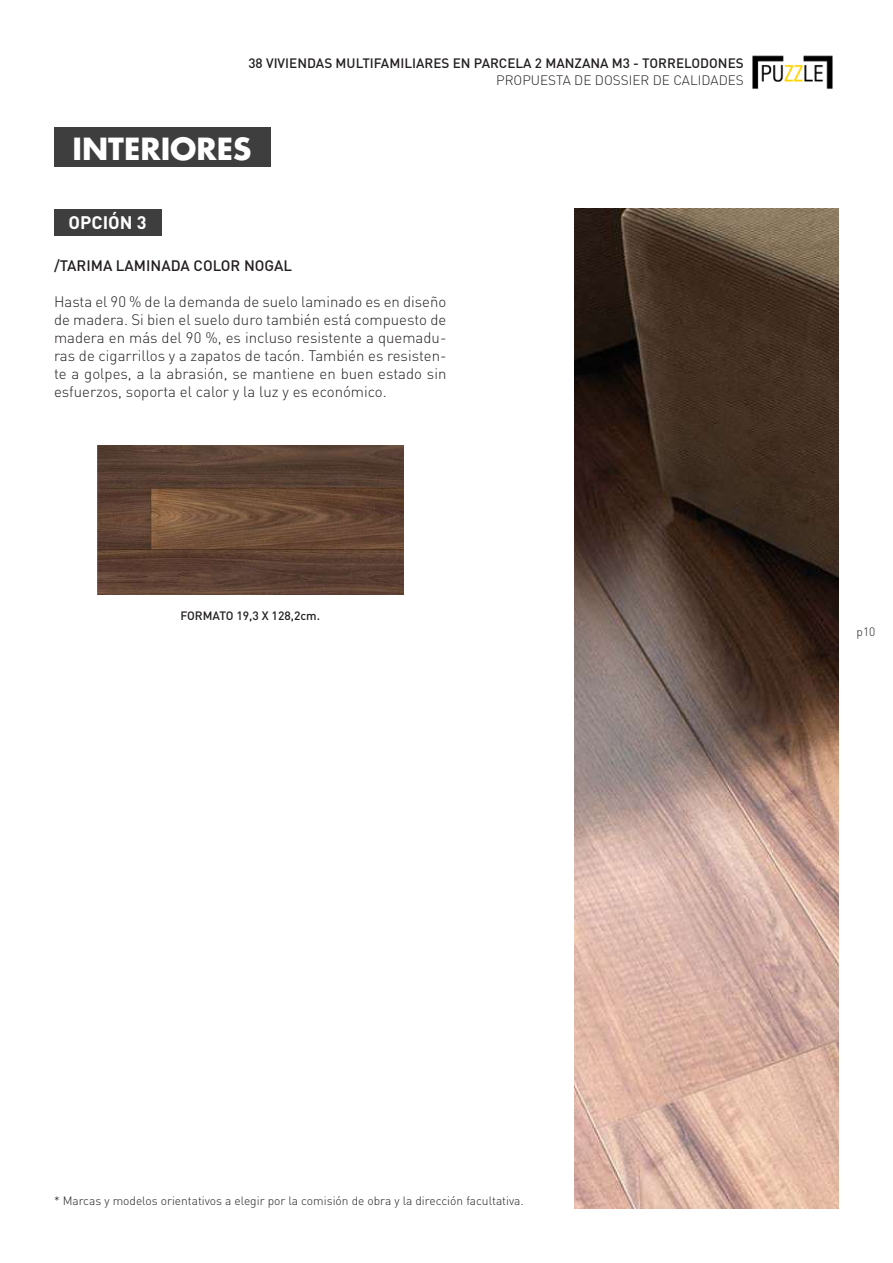
<style>
.page{position:relative;width:893px;height:1263px;background:#fff}
.page>*{position:absolute;margin:0;border:0;box-sizing:border-box;transform-origin:0 0}
.t1{font:700 29.7px "Futura Std";color:#fff}
.t2{font:700 18px "DIN Pro";color:#fff}
.t3{font:300 15px/18px "DIN Pro";color:#231f20;text-align:justify}
.t4{font:500 15px "DIN Pro";color:#231f20}
.t5{font:500 13.5px "DIN Pro";color:#231f20}
.t6{font:300 13.5px "DIN Pro";color:#231f20}
.t7{font:300 12px "DIN Pro";color:#231f20}
.t8{font:500 12px "DIN Pro";color:#231f20}
</style>
<div class="page">
<img style="left:752px;top:55px;width:81px;height:35px">
<img style="left:97px;top:446px;width:306px;height:149px">
<div style="left:54px;top:209px;width:107px;height:27px;background:#3e3e3f"></div>
<div style="left:54px;top:128px;width:216px;height:39px;background:#3e3e3f"></div>
<img style="left:574px;top:209px;width:265px;height:1000px">
<p class="t5" style="left:248px;top:54px;width:497px">38 VIVIENDAS MULTIFAMILIARES EN PARCELA 2 MANZANA M3 - TORRELODONES</p>
<p class="t6" style="left:496px;top:71px;width:249px">PROPUESTA DE DOSSIER DE CALIDADES</p>
<h1 class="t1" style="left:73px;top:129px;width:180px">INTERIORES</h1>
<p class="t2" style="left:69px;top:210px;width:79px">OPCIÓN 3</p>
<p class="t4" style="left:54px;top:255px;width:240px">/TARIMA LAMINADA COLOR NOGAL</p>
<p class="t3" style="left:54px;top:292px;width:394px">Hasta el 90 % de la demanda de suelo laminado es en diseño de madera. Si bien el suelo duro también está compuesto de madera en más del 90 %, es incluso resistente a quemadu&shy;ras de cigarrillos y a zapatos de tacón. También es resisten&shy;te a golpes, a la abrasión, se mantiene en buen estado sin esfuerzos, soporta el calor y la luz y es económico.</p>
<p class="t8" style="left:180px;top:607px;width:141px">FORMATO 19,3 X 128,2cm.</p>
<p class="t7" style="left:857px;top:624px;width:20px">p10</p>
<p class="t7" style="left:54px;top:1192px;width:471px">* Marcas y modelos orientativos a elegir por la comisión de obra y la dirección facultativa.</p>
</div>
